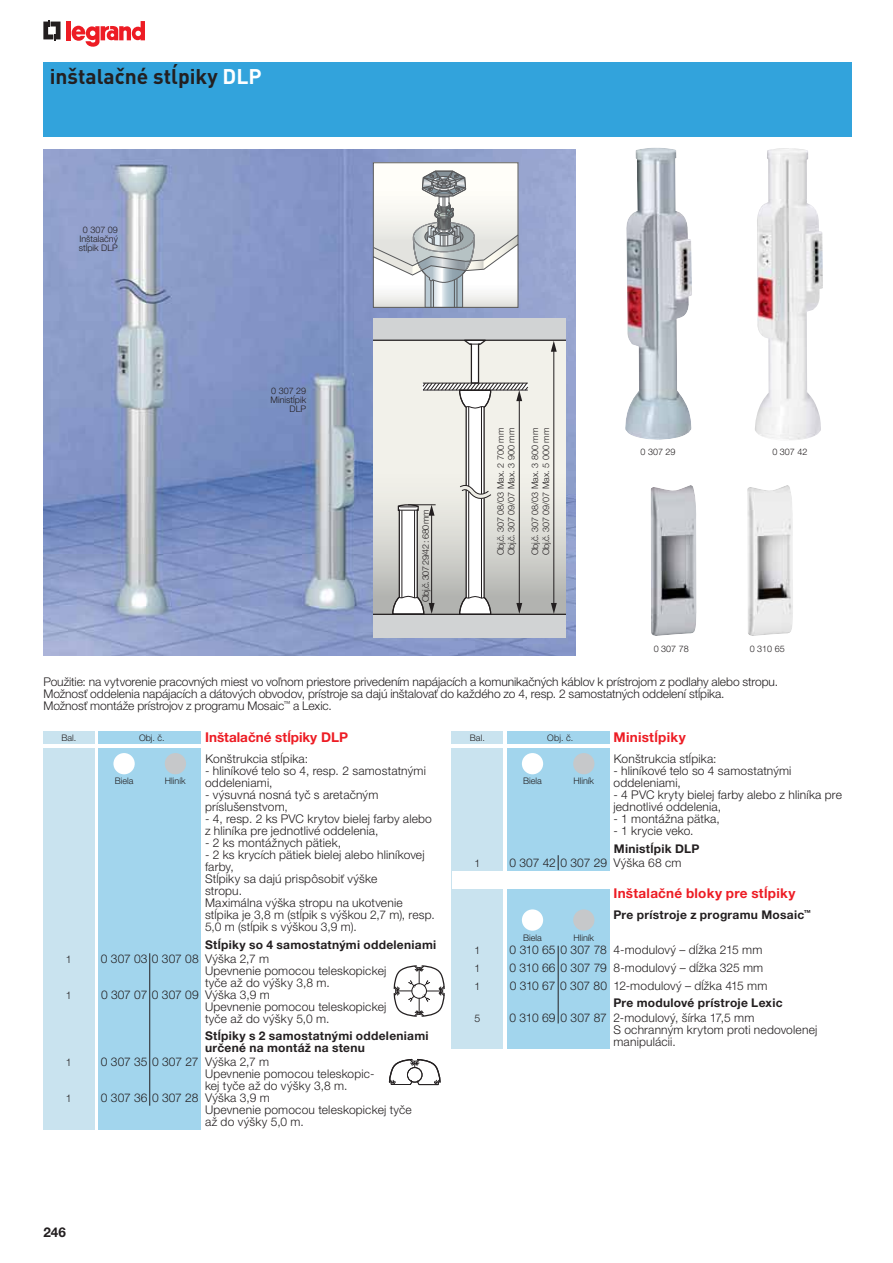
<style>
.page{position:relative;width:893px;height:1263px;background:#fff}
.page>*{position:absolute;margin:0;border:0;box-sizing:border-box;transform-origin:0 0}
.t1{font:700 21px "DIN Pro";color:#231f20}
.t2{font:700 13.5px "Helvetica Neue CE";letter-spacing:.02em;color:#ed1c24}
.t3{font:700 13.5px "Helvetica Neue CE";color:#ed1c24}
.t4{font:700 13.5px "Helvetica Neue CE";color:#231f20}
.t5{font:300 12px/12px "Helvetica Neue CE";letter-spacing:.015em;color:#231f20}
.t6{font:300 12px/12px "Helvetica Neue CE";letter-spacing:-.005em;color:#231f20}
.t7{font:700 12px/12px "Helvetica Neue CE";letter-spacing:.025em;color:#231f20}
.t8{font:300 10.5px "Helvetica Neue CE";color:#231f20}
.t9{font:300 9px/9px "Helvetica Neue CE";color:#231f20}
.t10{font:300 9px "Helvetica Neue CE";letter-spacing:-.06em;color:#231f20}
.s1{color:#fff}
</style>
<div class="page">
<svg style="left:43px;top:20px;width:17px;height:21px"></svg>
<hr style="left:67px;top:21px;width:4px;height:19px;background:#ed1c24">
<svg style="left:72px;top:21px;width:73px;height:26px"></svg>
<img style="left:625px;top:148px;width:67px;height:292px">
<img style="left:755px;top:148px;width:67px;height:292px">
<img style="left:651px;top:485px;width:45px;height:151px">
<img style="left:747px;top:485px;width:46px;height:151px">
<img style="left:43px;top:149px;width:532px;height:506px">
<div style="left:43px;top:748px;width:51px;height:381px;background:#c9e3ef"></div>
<div style="left:99px;top:748px;width:102px;height:381px;background:#a2d5ed"></div>
<div style="left:43px;top:731px;width:51px;height:13px;background:#c9e3ef"></div>
<div style="left:99px;top:731px;width:102px;height:13px;background:#a2d5ed"></div>
<div style="left:43px;top:63px;width:808px;height:74px;background:#32a3dc"></div>
<svg style="left:393px;top:965px;width:52px;height:52px"></svg>
<svg style="left:372px;top:162px;width:147px;height:146px"></svg>
<div style="left:373px;top:319px;width:193px;height:21px;background:#d1d3d4"></div>
<div style="left:373px;top:614px;width:193px;height:24px;background:#d1d3d4"></div>
<svg style="left:373px;top:341px;width:193px;height:272px;background:#e1e1db"></svg>
<hr style="left:373px;top:613px;width:193px;height:2px;background:#231f20">
<hr style="left:373px;top:339px;width:193px;height:2px;background:#231f20">
<svg style="left:391px;top:339px;width:137px;height:275px;background:#d9d9d4"></svg>
<hr style="left:553px;top:346px;width:1px;height:258px;background:#231f20">
<svg style="left:551px;top:603px;width:5px;height:11px"></svg>
<svg style="left:551px;top:341px;width:5px;height:11px"></svg>
<hr style="left:149px;top:953px;width:1px;height:152px;background:#231f20">
<svg style="left:388px;top:1058px;width:53px;height:27px"></svg>
<div style="left:452px;top:731px;width:51px;height:13px;background:#c9e3ef"></div>
<div style="left:507px;top:731px;width:102px;height:13px;background:#a2d5ed"></div>
<div style="left:452px;top:748px;width:51px;height:301px;background:#c9e3ef"></div>
<div style="left:507px;top:748px;width:102px;height:301px;background:#a2d5ed"></div>
<div style="left:452px;top:871px;width:161px;height:17px;background:#fff"></div>
<div style="left:573px;top:753px;width:21px;height:21px;background:#c6c8ca;border-radius:50%"></div>
<div style="left:522px;top:753px;width:21px;height:21px;background:#fff;border-radius:50%"></div>
<div style="left:165px;top:753px;width:21px;height:21px;background:#c6c8ca;border-radius:50%"></div>
<div style="left:113px;top:753px;width:22px;height:21px;background:#fff;border-radius:50%"></div>
<div style="left:573px;top:909px;width:21px;height:21px;background:#c6c8ca;border-radius:50%"></div>
<div style="left:522px;top:909px;width:21px;height:21px;background:#fff;border-radius:50%"></div>
<svg style="left:558px;top:855px;width:1px;height:15px"></svg>
<hr style="left:558px;top:945px;width:1px;height:78px;background:#231f20">
<h1 class="t1" style="left:50px;top:69px;width:213px">inštalačné stĺpiky <span class="s1">DLP</span></h1>
<p class="t9" style="left:79px;top:226px;width:41px;text-align:center">0 307 09<br>Inštalačný stĺpik DLP</p>
<p class="t9" style="left:270px;top:387px;width:37px;text-align:right">0 307 29<br>Ministĺpik<br>DLP</p>
<p class="t10" style="left:422px;top:602px;width:94px;rotate:-90deg">Obj.č. 307 29/42 : 680 mm</p>
<p class="t9" style="left:496px;top:555px;width:128px;line-height:10.8px;rotate:-90deg">Obj.č. 307 08/03 Max. 2 700 mm<br>Obj.č. 307 09/07 Max. 3 900 mm</p>
<p class="t9" style="left:530px;top:555px;width:128px;line-height:10.8px;rotate:-90deg">Obj.č. 307 08/03 Max. 3 800 mm<br>Obj.č. 307 09/07 Max. 5 000 mm</p>
<p class="t9" style="left:640px;top:448px;width:37px">0 307 29</p>
<p class="t9" style="left:772px;top:448px;width:37px">0 307 42</p>
<p class="t9" style="left:653px;top:645px;width:37px">0 307 78</p>
<p class="t9" style="left:749px;top:645px;width:37px">0 310 65</p>
<p class="t6" style="left:43px;top:676px;width:736px">Použitie: na vytvorenie pracovných miest vo voľnom priestore privedením napájacích a komunikačných káblov k prístrojom z podlahy alebo stropu.<br>Možnosť oddelenia napájacích a dátových obvodov, prístroje sa dajú inštalovať do každého zo 4, resp. 2 samostatných oddelení stĺpika.<br>Možnosť montáže prístrojov z programu Mosaic<sup>™</sup> a Lexic.</p>
<p class="t9" style="left:61px;top:734px;width:16px">Bal.</p>
<p class="t9" style="left:139px;top:734px;width:27px">Obj. č.</p>
<p class="t3" style="left:205px;top:732px;width:144px">Inštalačné stĺpiky DLP</p>
<p class="t5" style="left:205px;top:754px;width:104px">Konštrukcia stĺpika:</p>
<p class="t5" style="left:205px;top:766px;width:222px">- hliníkové telo so 4, resp. 2 samostatnými oddeleniami,</p>
<p class="t5" style="left:205px;top:790px;width:175px">- výsuvná nosná tyč s aretačným príslušenstvom,</p>
<p class="t5" style="left:205px;top:814px;width:228px">- 4, resp. 2 ks PVC krytov bielej farby alebo z hliníka pre jednotlivé oddelenia,</p>
<p class="t5" style="left:205px;top:838px;width:137px">- 2 ks montážnych pätiek,</p>
<p class="t5" style="left:205px;top:850px;width:231px">- 2 ks krycích pätiek bielej alebo hliníkovej farby,<br>Stĺpiky sa dajú prispôsobiť výške<br>stropu.<br>Maximálna výška stropu na ukotvenie stĺpika je 3,8 m (stĺpik s výškou 2,7 m), resp.<br>5,0 m (stĺpik s výškou 3,9 m).</p>
<p class="t7" style="left:205px;top:939px;width:233px">Stĺpiky so 4 samostatnými oddeleniami</p>
<p class="t8" style="left:66px;top:955px;width:7px">1</p>
<p class="t5" style="left:205px;top:953px;width:183px;text-indent:-104px">0 307 03 0 307 08 Výška 2,7 m<br>Upevnenie pomocou teleskopickej tyče až do výšky 3,8 m.</p>
<p class="t8" style="left:66px;top:991px;width:7px">1</p>
<p class="t5" style="left:205px;top:989px;width:183px;text-indent:-104px">0 307 07 0 307 09 Výška 3,9 m<br>Upevnenie pomocou teleskopickej tyče až do výšky 5,0 m.</p>
<p class="t7" style="left:205px;top:1030px;width:225px">Stĺpiky s 2 samostatnými oddeleniami určené na montáž na stenu</p>
<p class="t8" style="left:66px;top:1058px;width:7px">1</p>
<p class="t5" style="left:205px;top:1056px;width:171px;text-indent:-104px">0 307 35 0 307 27 Výška 2,7 m<br>Upevnenie pomocou teleskopic&shy;kej tyče až do výšky 3,8 m.</p>
<p class="t8" style="left:66px;top:1094px;width:7px">1</p>
<p class="t5" style="left:205px;top:1092px;width:208px;text-indent:-104px">0 307 36 0 307 28 Výška 3,9 m<br>Upevnenie pomocou teleskopickej tyče až do výšky 5,0 m.</p>
<p class="t9" style="left:469px;top:734px;width:17px">Bal.</p>
<p class="t9" style="left:547px;top:734px;width:28px">Obj. č.</p>
<p class="t2" style="left:613px;top:732px;width:74px">Ministĺpiky</p>
<p class="t5" style="left:614px;top:754px;width:104px">Konštrukcia stĺpika:</p>
<p class="t5" style="left:613px;top:766px;width:179px">- hliníkové telo so 4 samostatnými oddeleniami,</p>
<p class="t5" style="left:613px;top:790px;width:230px">- 4 PVC kryty bielej farby alebo z hliníka pre jednotlivé oddelenia,</p>
<p class="t5" style="left:613px;top:814px;width:108px">- 1 montážna pätka,</p>
<p class="t5" style="left:613px;top:826px;width:82px">- 1 krycie veko.</p>
<p class="t7" style="left:614px;top:843px;width:87px">Ministĺpik DLP</p>
<p class="t8" style="left:474px;top:859px;width:7px">1</p>
<p class="t5" style="left:509px;top:857px;width:173px">0 307 42 0 307 29 Výška 68 cm</p>
<p class="t2" style="left:613px;top:887px;width:183px">Inštalačné bloky pre stĺpiky</p>
<p class="t7" style="left:613px;top:909px;width:199px">Pre prístroje z programu Mosaic<sup>™</sup></p>
<p class="t8" style="left:474px;top:946px;width:7px">1</p>
<p class="t5" style="left:509px;top:944px;width:254px">0 310 65 0 307 78 4-modulový – dĺžka 215 mm</p>
<p class="t8" style="left:474px;top:964px;width:7px">1</p>
<p class="t5" style="left:509px;top:962px;width:255px">0 310 66 0 307 79 8-modulový – dĺžka 325 mm</p>
<p class="t8" style="left:474px;top:982px;width:7px">1</p>
<p class="t5" style="left:510px;top:981px;width:259px">0 310 67 0 307 80 12-modulový – dĺžka 415 mm</p>
<p class="t7" style="left:613px;top:998px;width:171px">Pre modulové prístroje Lexic</p>
<p class="t8" style="left:474px;top:1013px;width:7px">5</p>
<p class="t5" style="left:613px;top:1012px;width:205px;text-indent:-104px">0 310 69 0 307 87 2-modulový, šírka 17,5 mm<br>S ochranným krytom proti nedovolenej manipulácii.</p>
<p class="t9" style="left:115px;top:777px;width:20px">Biela</p>
<p class="t9" style="left:165px;top:777px;width:22px">Hliník</p>
<p class="t9" style="left:523px;top:777px;width:20px">Biela</p>
<p class="t9" style="left:573px;top:777px;width:22px">Hliník</p>
<p class="t9" style="left:523px;top:933px;width:20px">Biela</p>
<p class="t9" style="left:573px;top:933px;width:22px">Hliník</p>
<p class="t4" style="left:43px;top:1226px;width:24px">246</p>
</div>
